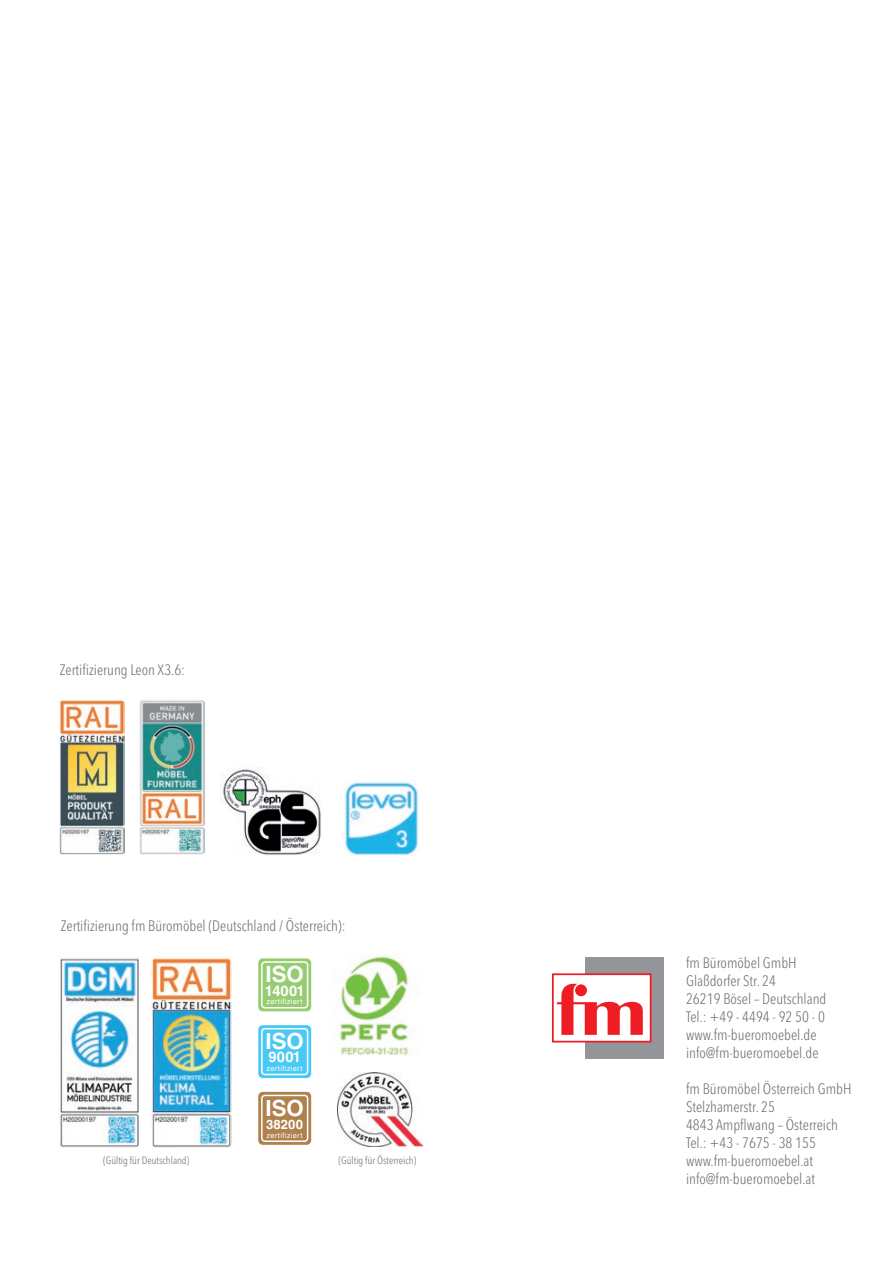
<style>
.page{position:relative;width:893px;height:1263px;background:#fff}
.page>*{position:absolute;margin:0;border:0;box-sizing:border-box;transform-origin:0 0}
.t1{font:700 22.2px "Helvetica LT Std";color:#fff}
.t2{font:300 condensed 15px/18px "Avenir Next LT Pro";color:#6c6d70}
.t3{font:700 14.55px "Helvetica LT Std";color:#fff}
.t4{font:700 13.05px "Helvetica LT Std";color:#fff}
.t5{font:300 condensed 10.5px "Avenir Next LT Pro";color:#6c6d70}
.t6{font:7.35px "Helvetica LT Std";letter-spacing:.05em;color:#fff}
</style>
<div class="page">
<img style="left:220px;top:767px;width:101px;height:88px">
<img style="left:344px;top:782px;width:74px;height:74px">
<img style="left:59px;top:700px;width:65px;height:155px">
<img style="left:139px;top:700px;width:65px;height:155px">
<div style="left:585px;top:957px;width:78px;height:101px;background:#939598"></div>
<div style="left:552px;top:973px;width:99px;height:69px;background:#fff;border:2px solid #ee1d23"></div>
<svg style="left:557px;top:984px;width:86px;height:51px"></svg>
<div style="left:575px;top:984px;width:12px;height:12px;background:#ee1d23;border-radius:50%"></div>
<img style="left:339px;top:956px;width:70px;height:100px">
<img style="left:59px;top:957px;width:80px;height:190px">
<img style="left:152px;top:957px;width:80px;height:190px">
<div style="left:258px;top:958px;width:53px;height:53px;background:#97cd72;border-radius:4px"></div>
<div style="left:261px;top:961px;width:47px;height:47px;border:1px solid #fff;border-radius:3px"></div>
<div style="left:258px;top:1025px;width:53px;height:53px;background:#49c9f4;border-radius:4px"></div>
<div style="left:261px;top:1028px;width:47px;height:47px;border:1px solid #fff;border-radius:3px"></div>
<div style="left:258px;top:1092px;width:53px;height:53px;background:#ae814d;border-radius:4px"></div>
<div style="left:261px;top:1095px;width:47px;height:47px;border:1px solid #fff;border-radius:3px"></div>
<img style="left:338px;top:1072px;width:84px;height:74px">
<p class="t2" style="left:60px;top:661px;width:127px">Zertifizierung Leon X3.6:</p>
<p class="t2" style="left:61px;top:917px;width:286px">Zertifizierung fm Büromöbel (Deutschland / Österreich):</p>
<h1 class="t1" style="left:266px;top:961px;width:40px">ISO</h1>
<p class="t3" style="left:265px;top:982px;width:41px">14001</p>
<p class="t6" style="left:266px;top:997px;width:38px">zertifiziert</p>
<h1 class="t1" style="left:266px;top:1027px;width:40px">ISO</h1>
<p class="t3" style="left:269px;top:1048px;width:34px">9001</p>
<p class="t6" style="left:266px;top:1064px;width:38px">zertifiziert</p>
<h1 class="t1" style="left:266px;top:1094px;width:40px">ISO</h1>
<p class="t4" style="left:266px;top:1116px;width:38px">38200</p>
<p class="t6" style="left:266px;top:1131px;width:38px">zertifiziert</p>
<p class="t5" style="left:103px;top:1154px;width:88px">(Gültig für Deutschland)</p>
<p class="t5" style="left:339px;top:1154px;width:79px">(Gültig für Österreich)</p>
<p class="t2" style="left:686px;top:954px;width:142px">fm Büromöbel GmbH<br>Glaßdorfer Str. 24<br>26219 Bösel – Deutschland<br>Tel.: +49 - 4494 - 92 50 - 0 www.fm-bueromoebel.de info@fm-bueromoebel.de</p>
<p class="t2" style="left:686px;top:1080px;width:167px">fm Büromöbel Österreich GmbH<br>Stelzhamerstr. 25<br>4843 Ampflwang – Österreich<br>Tel.: +43 - 7675 - 38 155 www.fm-bueromoebel.at info@fm-bueromoebel.at</p>
</div>
